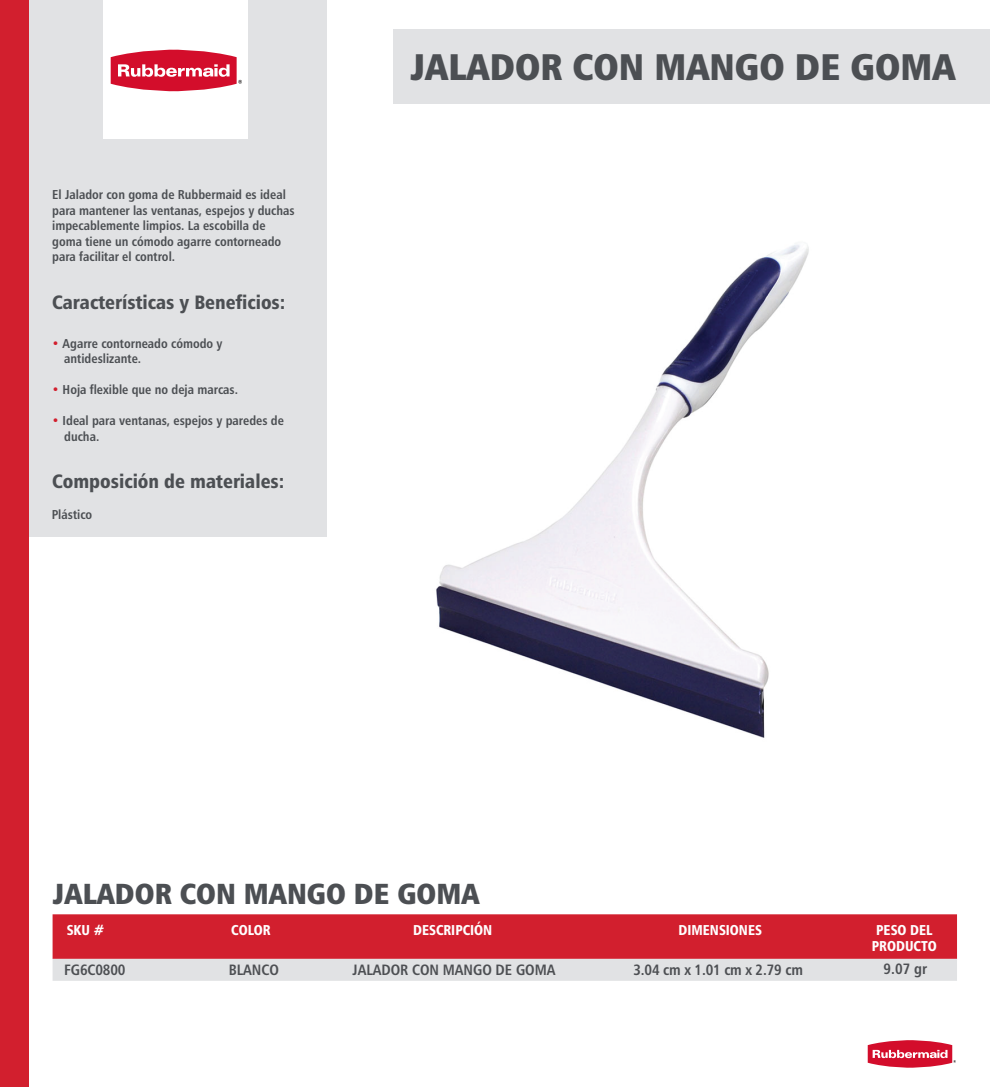
<style>
.page{position:relative;width:990px;height:1087px;background:#fff}
.page>*{position:absolute;margin:0;border:0;box-sizing:border-box;transform-origin:0 0}
.t1{font:37px "Humanist 777 BT Extra Black Cond B";color:#4c4f53}
.t2{font:29px "Humanist 777 BT Extra Black Cond B";color:#4c4f53}
.t3{font:19.25px "Humanist 777 BT Black Condensed B";color:#4c4f53}
.t4{font:15px "Humanist 777 BT Bold Condensed B";letter-spacing:-.005em;color:#4d4f53}
.t5{font:14.25px/16.2px "Humanist 777 BT Black Condensed B";color:#fff;text-align:center;scale:.95 1}
.t6{font:13px/15.5px "Humanist 777 BT Bold Condensed B";color:#4c4f53}
.s1{color:#d21f2e}
</style>
<div class="page">
<div style="left:393px;top:30px;width:597px;height:74px;background:#e1e2e4"></div>
<div style="left:29px;top:0;width:298px;height:537px;background:#e1e2e4"></div>
<div style="left:0;top:0;width:29px;height:1087px;background:#d21f2e"></div>
<svg style="left:53px;top:914px;width:904px;height:67px;background:#d7606b"></svg>
<div style="left:104px;top:0;width:144px;height:138px;background:#fff"></div>
<svg style="left:111px;top:49px;width:131px;height:42px"></svg>
<svg style="left:868px;top:1040px;width:88px;height:28px"></svg>
<img style="left:436px;top:244px;width:373px;height:494px">
<p class="t6" style="left:52px;top:187px;width:244px">El Jalador con goma de Rubbermaid es ideal para mantener las ventanas, espejos y duchas impecablemente limpios. La escobilla de goma tiene un cómodo agarre contorneado para facilitar el control.</p>
<h3 class="t3" style="left:52px;top:290px;width:235px">Características y Beneficios:</h3>
<p class="t6" style="left:64px;top:335px;width:160px;text-indent:-12px"><span class="s1">•</span> Agarre contorneado cómodo y antideslizante.</p>
<p class="t6" style="left:52px;top:382px;width:188px"><span class="s1">•</span> Hoja flexible que no deja marcas.</p>
<p class="t6" style="left:64px;top:413px;width:221px;text-indent:-12px"><span class="s1">•</span> Ideal para ventanas, espejos y paredes de ducha.</p>
<h3 class="t3" style="left:52px;top:469px;width:234px">Composición de materiales:</h3>
<p class="t6" style="left:52px;top:507px;width:42px">Plástico</p>
<h1 class="t1" style="left:410px;top:43px;width:547px">JALADOR CON MANGO DE GOMA</h1>
<h2 class="t2" style="left:53px;top:875px;width:428px">JALADOR CON MANGO DE GOMA</h2>
<p class="t5" style="left:67px;top:921px;width:41px">SKU #</p>
<p class="t5" style="left:413px;top:921px;width:85px">DESCRIPCIÓN</p>
<p class="t4" style="left:64px;top:960px;width:63px">FG6C0800</p>
<p class="t4" style="left:353px;top:961px;width:204px">JALADOR CON MANGO DE GOMA</p>
<p class="t5" style="left:231px;top:921px;width:43px">COLOR</p>
<p class="t4" style="left:229px;top:961px;width:52px">BLANCO</p>
<p class="t5" style="left:678px;top:921px;width:89px">DIMENSIONES</p>
<p class="t4" style="left:633px;top:960px;width:171px">3.04 cm x 1.01 cm x 2.79 cm</p>
<p class="t5" style="left:872px;top:921px;width:70px">PESO DEL<br>PRODUCTO</p>
<p class="t4" style="left:884px;top:959px;width:45px">9.07 gr</p>
</div>
